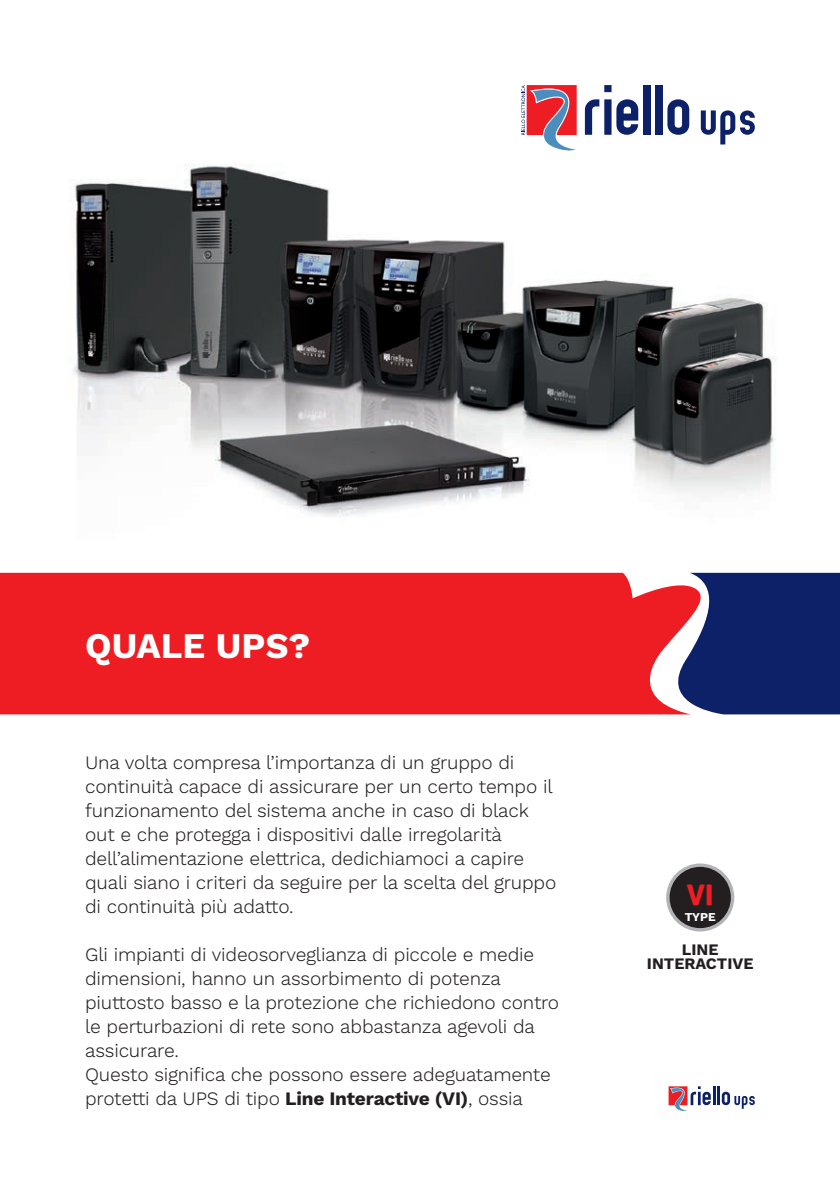
<style>
.page{position:relative;width:840px;height:1191px;background:#fff}
.page>*{position:absolute;margin:0;border:0;box-sizing:border-box;transform-origin:0 0}
.t1{font:700 36px "Work Sans";color:#fff}
.t2{font:28px "Aller Display";color:#ee1d23}
.testo{font:300 19px/24px "Work Sans";letter-spacing:-.01em;color:#231f20}
.testo-2{font:700 16px "Work Sans";color:#231f20}
.t3{font:700 12px "Work Sans";color:#fff}
.s1{font-weight:700}
</style>
<div class="page">
<img style="left:39px;top:85px;width:748px;height:488px">
<div style="left:713px;top:573px;width:126px;height:141px;background:#0d2169"></div>
<div style="left:0;top:573px;width:713px;height:141px;background:#ee1d23"></div>
<svg style="left:700px;top:110px;width:54px;height:34px"></svg>
<div style="left:642px;top:85px;width:8px;height:50px;background:#0d2169"></div>
<div style="left:655px;top:85px;width:7px;height:50px;background:#0d2169"></div>
<svg style="left:667px;top:99px;width:22px;height:36px"></svg>
<svg style="left:521px;top:85px;width:117px;height:67px"></svg>
<hr style="left:712px;top:1086px;width:3px;height:19px;background:#0d2169">
<hr style="left:716px;top:1086px;width:3px;height:19px;background:#0d2169">
<svg style="left:721px;top:1091px;width:33px;height:17px"></svg>
<svg style="left:668px;top:1086px;width:42px;height:25px"></svg>
<svg style="left:665px;top:863px;width:68px;height:68px"></svg>
<div style="left:669px;top:867px;width:61px;height:61px;background:#231f20;border-radius:50%"></div>
<p class="t1" style="left:85px;top:624px;width:227px">QUALE UPS?</p>
<p class="testo" style="left:85px;top:751px;width:472px">Una volta compresa l’importanza di un gruppo di continuità capace di assicurare per un certo tempo il funzionamento del sistema anche in caso di black out e che protegga i dispositivi dalle irregolarità dell’alimentazione elettrica, dedichiamoci a capire quali siano i criteri da seguire per la scelta del gruppo di continuità più adatto.</p>
<p class="testo" style="left:85px;top:943px;width:475px">Gli impianti di videosorveglianza di piccole e medie dimensioni, hanno un assorbimento di potenza piuttosto basso e la protezione che richiedono contro le perturbazioni di rete sono abbastanza agevoli da assicurare.</p>
<p class="testo" style="left:85px;top:1063px;width:467px">Questo significa che possono essere adeguatamente protetti da UPS di tipo <span class="s1">Line Interactive (VI)</span>, ossia</p>
<p class="t2" style="left:686px;top:877px;width:28px">VI</p>
<p class="t3" style="left:684px;top:909px;width:33px">TYPE</p>
<p class="testo-2" style="left:681px;top:940px;width:38px">LINE</p>
<p class="testo-2" style="left:646px;top:954px;width:108px">INTERACTIVE</p>
</div>
